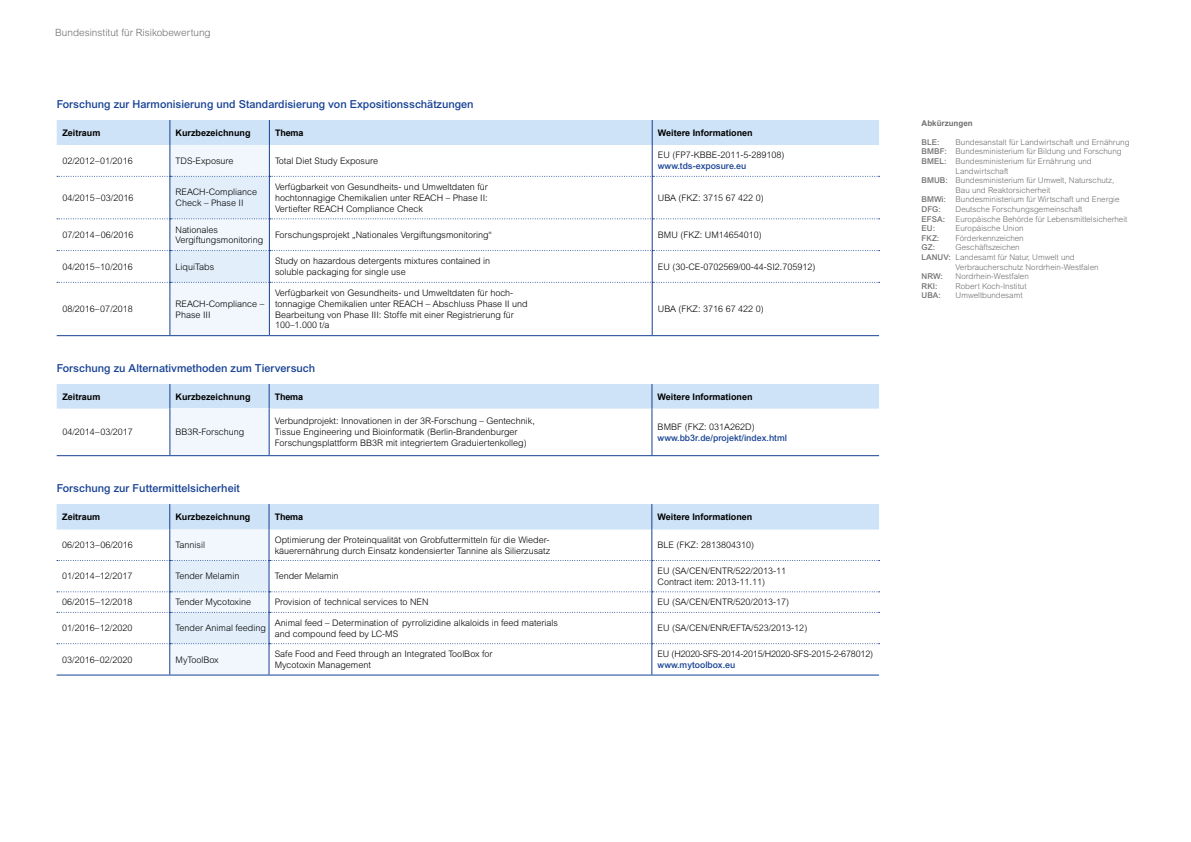
<style>
.page{position:relative;width:1191px;height:842px;background:#fff}
.page>*{position:absolute;margin:0;border:0;box-sizing:border-box;transform-origin:0 0}
.t1{font:500 11px "Arial MT Pro";color:#164194}
.t2{font:300 10px "Arial MT Pro";color:#706f6f}
.t3{font:300 9px/10.8px "Arial MT Pro";color:#000}
.t4{font:700 9px "Arial";color:#000}
.t5{font:500 9px "Arial MT Pro";color:#164194}
.t6{font:300 9px "Arial MT Pro";letter-spacing:-.02em;color:#000}
.t7{font:300 8px "Arial MT Pro";color:#706f6f}
.t8{font:500 8px "Arial MT Pro";color:#706f6f}
.t9{font:700 8px "Arial";color:#706f6f}
.s1{font-weight:500}
</style>
<div class="page">
<svg style="left:57px;top:120px;width:822px;height:216px"></svg>
<div style="left:170px;top:409px;width:99px;height:47px;background:#f1f7fd"></div>
<hr style="left:651px;top:409px;width:1px;height:46px;background:#164194">
<hr style="left:57px;top:455px;width:113px;height:1px;background:#164194">
<hr style="left:170px;top:455px;width:99px;height:1px;background:#164194">
<hr style="left:269px;top:455px;width:383px;height:1px;background:#164194">
<hr style="left:652px;top:455px;width:227px;height:1px;background:#164194">
<hr style="left:170px;top:409px;width:1px;height:46px;background:#164194">
<hr style="left:269px;top:409px;width:1px;height:46px;background:#164194">
<div style="left:57px;top:384px;width:822px;height:25px;background:#cee3f7"></div>
<hr style="left:57px;top:675px;width:113px;height:1px;background:#164194">
<hr style="left:170px;top:675px;width:99px;height:1px;background:#164194">
<hr style="left:269px;top:675px;width:383px;height:1px;background:#164194">
<hr style="left:652px;top:675px;width:227px;height:1px;background:#164194">
<svg style="left:57px;top:504px;width:822px;height:171px"></svg>
<p class="t2" style="left:55px;top:26px;width:157px">Bundesinstitut für Risikobewertung</p>
<p class="t1" style="left:57px;top:98px;width:418px">Forschung zur Harmonisierung und Standardisierung von Expositionsschätzungen</p>
<p class="t4" style="left:62px;top:127px;width:40px">Zeitraum</p>
<p class="t4" style="left:176px;top:127px;width:77px">Kurzbezeichnung</p>
<p class="t4" style="left:275px;top:127px;width:30px">Thema</p>
<p class="t4" style="left:658px;top:127px;width:96px">Weitere Informationen</p>
<p class="t3" style="left:62px;top:155px;width:72px">02/2012–01/2016</p>
<p class="t3" style="left:176px;top:155px;width:60px">TDS-Exposure</p>
<p class="t3" style="left:275px;top:155px;width:104px">Total Diet Study Exposure</p>
<p class="t3" style="left:658px;top:150px;width:128px">EU (FP7-KBBE-2011-5-289108)</p>
<p class="t5" style="left:658px;top:161px;width:90px">www.tds-exposure.eu</p>
<p class="t3" style="left:62px;top:192px;width:72px">04/2015–03/2016</p>
<p class="t3" style="left:176px;top:187px;width:83px">REACH-Compliance<br>Check – Phase II</p>
<p class="t3" style="left:275px;top:182px;width:214px;text-align:justify">Verfügbarkeit von Gesundheits- und Umweltdaten für hochtonnagige Chemikalien unter REACH – Phase II:<br>Vertiefter REACH Compliance Check</p>
<p class="t3" style="left:658px;top:192px;width:107px">UBA (FKZ: 3715 67 422 0)</p>
<p class="t3" style="left:62px;top:230px;width:72px">07/2014–06/2016</p>
<p class="t3" style="left:176px;top:224px;width:89px">Nationales<br>Vergiftungsmonitoring</p>
<p class="t3" style="left:275px;top:230px;width:218px">Forschungsprojekt „Nationales Vergiftungsmonitoring“</p>
<p class="t3" style="left:658px;top:230px;width:106px">BMU (FKZ: UM14654010)</p>
<p class="t3" style="left:62px;top:261px;width:72px">04/2015–10/2016</p>
<p class="t3" style="left:176px;top:261px;width:40px">LiquiTabs</p>
<p class="t3" style="left:275px;top:256px;width:217px">Study on hazardous detergents mixtures contained in soluble packaging for single use</p>
<p class="t3" style="left:658px;top:261px;width:159px">EU (30-CE-0702569/00-44-SI2.705912)</p>
<p class="t3" style="left:62px;top:304px;width:72px">08/2016–07/2018</p>
<p class="t3" style="left:176px;top:298px;width:90px">REACH-Compliance –<br>Phase III</p>
<p class="t3" style="left:275px;top:288px;width:254px">Verfügbarkeit von Gesundheits- und Umweltdaten für hoch&shy;tonnagige Chemikalien unter REACH – Abschluss Phase II und Bearbeitung von Phase III: Stoffe mit einer Registrierung für 100–1.000 t/a</p>
<p class="t3" style="left:658px;top:304px;width:107px">UBA (FKZ: 3716 67 422 0)</p>
<p class="t1" style="left:57px;top:362px;width:260px">Forschung zu Alternativmethoden zum Tierversuch</p>
<p class="t4" style="left:62px;top:390px;width:40px">Zeitraum</p>
<p class="t4" style="left:176px;top:390px;width:77px">Kurzbezeichnung</p>
<p class="t4" style="left:275px;top:390px;width:30px">Thema</p>
<p class="t4" style="left:657px;top:390px;width:96px">Weitere Informationen</p>
<p class="t3" style="left:62px;top:427px;width:72px">04/2014–03/2017</p>
<p class="t3" style="left:176px;top:427px;width:70px">BB3R-Forschung</p>
<p class="t3" style="left:275px;top:416px;width:261px">Verbundprojekt: Innovationen in der 3R-Forschung – Gentechnik,<br>Tissue Engineering und Bioinformatik (Berlin-Brandenburger<br>Forschungsplattform BB3R mit integriertem Graduiertenkolleg)</p>
<p class="t3" style="left:657px;top:421px;width:99px">BMBF (FKZ: 031A262D)</p>
<p class="t5" style="left:657px;top:432px;width:131px">www.bb3r.de/projekt/index.html</p>
<p class="t1" style="left:57px;top:482px;width:185px">Forschung zur Futtermittelsicherheit</p>
<p class="t4" style="left:62px;top:511px;width:40px">Zeitraum</p>
<p class="t4" style="left:175px;top:511px;width:77px">Kurzbezeichnung</p>
<p class="t4" style="left:275px;top:511px;width:30px">Thema</p>
<p class="t4" style="left:657px;top:511px;width:96px">Weitere Informationen</p>
<p class="t3" style="left:62px;top:540px;width:72px">06/2013–06/2016</p>
<p class="t3" style="left:175px;top:540px;width:31px">Tannisil</p>
<p class="t3" style="left:275px;top:534px;width:277px">Optimierung der Proteinqualität von Grobfuttermitteln für die Wieder&shy;käuerernährung durch Einsatz kondensierter Tannine als Silierzusatz</p>
<p class="t3" style="left:657px;top:540px;width:98px">BLE (FKZ: 2813804310)</p>
<p class="t3" style="left:62px;top:571px;width:72px">01/2014–12/2017</p>
<p class="t3" style="left:175px;top:571px;width:65px">Tender Melamin</p>
<p class="t3" style="left:275px;top:571px;width:65px">Tender Melamin</p>
<p class="t3" style="left:657px;top:566px;width:130px">EU (SA/CEN/ENTR/522/2013-11<br>Contract item: 2013-11.11)</p>
<p class="t3" style="left:62px;top:597px;width:72px">06/2015–12/2018</p>
<p class="t3" style="left:175px;top:597px;width:77px">Tender Mycotoxine</p>
<p class="t3" style="left:275px;top:597px;width:155px">Provision of technical services to NEN</p>
<p class="t3" style="left:657px;top:597px;width:133px">EU (SA/CEN/ENTR/520/2013-17)</p>
<p class="t3" style="left:62px;top:623px;width:72px">01/2016–12/2020</p>
<p class="t3" style="left:175px;top:623px;width:92px">Tender Animal feeding</p>
<p class="t3" style="left:275px;top:618px;width:285px">Animal feed – Determination of pyrrolizidine alkaloids in feed materials and compound feed by LC-MS</p>
<p class="t3" style="left:657px;top:623px;width:151px">EU (SA/CEN/ENR/EFTA/523/2013-12)</p>
<p class="t3" style="left:62px;top:654px;width:72px">03/2016–02/2020</p>
<p class="t3" style="left:175px;top:654px;width:45px">MyToolBox</p>
<p class="t3" style="left:275px;top:649px;width:219px">Safe Food and Feed through an Integrated ToolBox for<br>Mycotoxin Management</p>
<p class="t6" style="left:657px;top:649px;width:217px">EU (H2020-SFS-2014-2015/H2020-SFS-2015-2-678012)</p>
<p class="t5" style="left:657px;top:660px;width:79px">www.mytoolbox.eu</p>
<p class="t9" style="left:921px;top:117px;width:53px">Abkürzungen</p>
<p class="t8" style="left:921px;top:137px;width:19px">BLE:</p>
<p class="t7" style="left:955px;top:137px;width:175px">Bundesanstalt für Landwirtschaft und Ernährung</p>
<p class="t7" style="left:921px;top:147px;width:202px"><span class="s1">BMBF:</span> Bundesministerium für Bildung und Forschung</p>
<p class="t7" style="left:921px;top:156px;width:172px"><span class="s1">BMEL:</span> Bundesministerium für Ernährung und</p>
<p class="t7" style="left:955px;top:166px;width:54px">Landwirtschaft</p>
<p class="t7" style="left:921px;top:175px;width:194px"><span class="s1">BMUB:</span> Bundesministerium für Umwelt, Naturschutz,</p>
<p class="t7" style="left:955px;top:185px;width:96px">Bau und Reaktorsicherheit</p>
<p class="t7" style="left:921px;top:195px;width:199px"><span class="s1">BMWi:</span> Bundesministerium für Wirtschaft und Energie</p>
<p class="t8" style="left:921px;top:204px;width:21px">DFG:</p>
<p class="t7" style="left:955px;top:204px;width:128px">Deutsche Forschungsgemeinschaft</p>
<p class="t8" style="left:921px;top:214px;width:25px">EFSA:</p>
<p class="t7" style="left:955px;top:214px;width:173px">Europäische Behörde für Lebensmittelsicherheit</p>
<p class="t8" style="left:921px;top:224px;width:15px">EU:</p>
<p class="t7" style="left:955px;top:223px;width:69px">Europäische Union</p>
<p class="t8" style="left:921px;top:233px;width:19px">FKZ:</p>
<p class="t7" style="left:955px;top:233px;width:70px">Förderkennzeichen</p>
<p class="t8" style="left:921px;top:243px;width:15px">GZ:</p>
<p class="t7" style="left:955px;top:243px;width:66px">Geschäftszeichen</p>
<p class="t7" style="left:921px;top:252px;width:155px"><span class="s1">LANUV:</span> Landesamt für Natur, Umwelt und</p>
<p class="t7" style="left:955px;top:262px;width:144px">Verbraucherschutz Nordrhein-Westfalen</p>
<p class="t8" style="left:921px;top:272px;width:23px">NRW:</p>
<p class="t7" style="left:955px;top:271px;width:75px">Nordrhein-Westfalen</p>
<p class="t8" style="left:921px;top:281px;width:17px">RKI:</p>
<p class="t7" style="left:955px;top:281px;width:72px">Robert Koch-Institut</p>
<p class="t8" style="left:921px;top:291px;width:21px">UBA:</p>
<p class="t7" style="left:955px;top:291px;width:68px">Umweltbundesamt</p>
</div>
